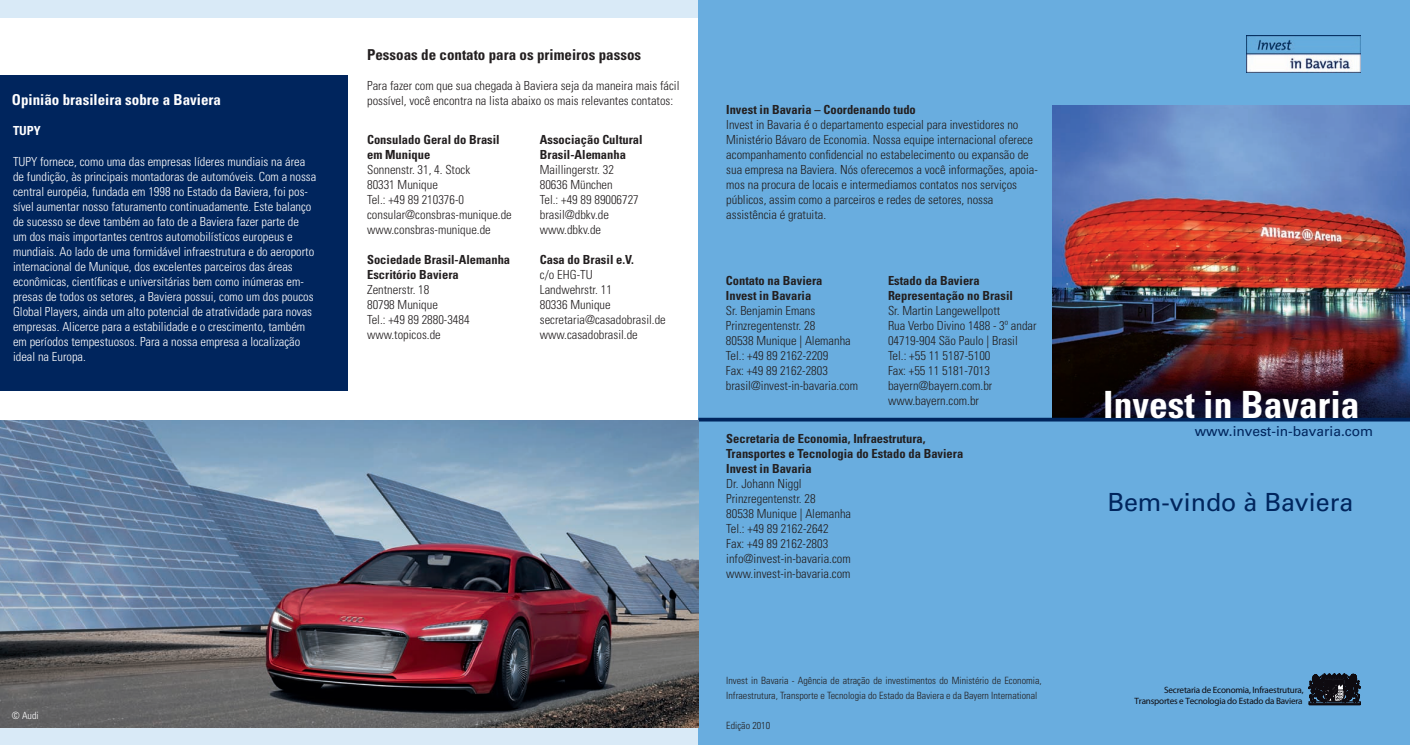
<style>
.page{position:relative;width:1410px;height:745px;background:#fff}
.page>*{position:absolute;margin:0;border:0;box-sizing:border-box;transform-origin:0 0}
.t1{font:700 condensed 37.5px "Univers LT Std";color:#fff}
.t2{font:25px "Univers LT Std";color:#00255d}
.t3{font:700 condensed 15px "Univers LT Std";color:#231f20}
.t4{font:700 condensed 15px "Univers LT Std";color:#fff}
.t5{font:13.75px "Univers LT Std";color:#00255d}
.t6{font:300 condensed 12.5px/15px "Univers LT Std";color:#231f20}
.t7{font:300 condensed 12.5px/15px "Univers LT Std";color:#fff}
.t8{font:700 condensed 12.5px/15px "Univers LT Std";color:#231f20}
.t9{font:700 condensed 12.5px "Univers LT Std";color:#fff}
.t10{font:300 condensed 10px/15px "Univers LT Std";color:#231f20}
.t11{font:300 condensed 10px "Univers LT Std";color:#fff}
.t12{font:300 condensed 9.12px/10.5px "Univers";letter-spacing:-.02em;color:#0e0b10;text-align:right}
</style>
<div class="page">
<div style="left:0;top:75px;width:348px;height:315px;background:#00255d"></div>
<div style="left:0;top:0;width:711px;height:18px;background:#d9eaf7"></div>
<div style="left:698px;top:0;width:712px;height:744px;background:#69addf"></div>
<img style="left:1053px;top:105px;width:357px;height:312px">
<svg style="left:698px;top:417px;width:712px;height:4px;background:#0b2f63"></svg>
<hr style="left:1310px;top:704px;width:49px;height:1px;background:#0e0b10">
<svg style="left:1308px;top:673px;width:53px;height:31px;background:#262e39"></svg>
<div style="left:0;top:727px;width:711px;height:17px;background:#d9eaf7"></div>
<img style="left:0;top:420px;width:698px;height:307px">
<img style="left:1246px;top:36px;width:114px;height:36px">
<p class="t4" style="left:12px;top:91px;width:211px">Opinião brasileira sobre a Baviera</p>
<p class="t9" style="left:13px;top:123px;width:29px">TUPY</p>
<p class="t7" style="left:13px;top:153px;width:305px">TUPY fornece, como uma das empresas líderes mundiais na área de fundição, às principais montadoras de automóveis. Com a nossa central européia, fundada em 1998 no Estado da Baviera, foi pos&shy;sível aumentar nosso faturamento continuadamente. Este balanço de sucesso se deve também ao fato de a Baviera fazer parte de<br>um dos mais importantes centros automobilísticos europeus e mundiais. Ao lado de uma formidável infraestrutura e do aeroporto internacional de Munique, dos excelentes parceiros das áreas econômicas, científicas e universitárias bem como inúmeras em&shy;presas de todos os setores, a Baviera possui, como um dos poucos Global Players, ainda um alto potencial de atratividade para novas empresas. Alicerce para a estabilidade e o crescimento, também em períodos tempestuosos. Para a nossa empresa a localização ideal na Europa.</p>
<p class="t11" style="left:12px;top:709px;width:28px">© Audi</p>
<p class="t3" style="left:367px;top:46px;width:276px">Pessoas de contato para os primeiros passos</p>
<p class="t6" style="left:367px;top:78px;width:314px">Para fazer com que sua chegada à Baviera seja da maneira mais fácil possível, você encontra na lista abaixo os mais relevantes contatos:</p>
<p class="t8" style="left:367px;top:132px;width:134px">Consulado Geral do Brasil em Munique</p>
<p class="t6" style="left:367px;top:162px;width:146px">Sonnenstr. 31, 4. Stock<br>80331 Munique<br>Tel.: +49 89 210376-0 consular@consbras-munique.de www.consbras-munique.de</p>
<p class="t8" style="left:367px;top:252px;width:145px">Sociedade Brasil-Alemanha<br>Escritório Baviera</p>
<p class="t6" style="left:367px;top:282px;width:104px">Zentnerstr. 18<br>80798 Munique<br>Tel.: +49 89 2880-3484 www.topicos.de</p>
<p class="t8" style="left:540px;top:132px;width:104px">Associação Cultural<br>Brasil-Alemanha</p>
<p class="t6" style="left:540px;top:162px;width:100px">Maillingerstr. 32<br>80636 München<br>Tel.: +49 89 89006727 brasil@dbkv.de www.dbkv.de</p>
<p class="t8" style="left:540px;top:252px;width:96px">Casa do Brasil e.V.</p>
<p class="t6" style="left:540px;top:267px;width:127px">c/o EHG-TU<br>Landwehrstr. 11<br>80336 Munique secretaria@casadobrasil.de www.casadobrasil.de</p>
<p class="t8" style="left:726px;top:102px;width:191px">Invest in Bavaria – Coordenando tudo</p>
<p class="t6" style="left:726px;top:117px;width:313px">Invest in Bavaria é o departamento especial para investidores no Ministério Bávaro de Economia. Nossa equipe internacional oferece acompanhamento confidencial no estabelecimento ou expansão de sua empresa na Baviera. Nós oferecemos a você informações, apoia&shy;mos na procura de locais e intermediamos contatos nos serviços públicos, assim como a parceiros e redes de setores, nossa assistência é gratuita.</p>
<p class="t8" style="left:726px;top:272px;width:98px">Contato na Baviera<br>Invest in Bavaria</p>
<p class="t6" style="left:726px;top:302px;width:134px">Sr. Benjamin Emans<br>Prinzregentenstr. 28<br>80538 Munique | Alemanha<br>Tel.: +49 89 2162-2209<br>Fax: +49 89 2162-2803 brasil@invest-in-bavaria.com</p>
<p class="t8" style="left:888px;top:272px;width:126px">Estado da Baviera<br>Representação no Brasil</p>
<p class="t6" style="left:888px;top:302px;width:150px">Sr. Martin Langewellpott<br>Rua Verbo Divino 1488 - 3º andar<br>04719-904 São Paulo | Brasil<br>Tel.: +55 11 5187-5100<br>Fax: +55 11 5181-7013 bayern@bayern.com.br www.bayern.com.br</p>
<p class="t8" style="left:726px;top:431px;width:238px">Secretaria de Economia, Infraestrutura,<br>Transportes e Tecnologia do Estado da Baviera<br>Invest in Bavaria</p>
<p class="t6" style="left:726px;top:476px;width:126px">Dr. Johann Niggl<br>Prinzregentenstr. 28<br>80538 Munique | Alemanha<br>Tel.: +49 89 2162-2642<br>Fax: +49 89 2162-2803 info@invest-in-bavaria.com www.invest-in-bavaria.com</p>
<p class="t10" style="left:726px;top:672px;width:317px">Invest in Bavaria - Agência de atração de investimentos do Ministério de Economia,<br>Infraestrutura, Transporte e Tecnologia do Estado da Baviera e da Bayern International</p>
<p class="t10" style="left:726px;top:717px;width:45px">Edição 2010</p>
<h1 class="t1" style="left:1103px;top:381px;width:258px">Invest in Bavaria</h1>
<p class="t5" style="left:1195px;top:422px;width:180px">www.invest-in-bavaria.com</p>
<h2 class="t2" style="left:1107px;top:487px;width:247px">Bem-vindo à Baviera</h2>
<p class="t12" style="left:1135px;top:684px;width:171px">Secretaria de Economia, Infraestrutura,<br>Transportes e Tecnologia do Estado da Baviera</p>
</div>
